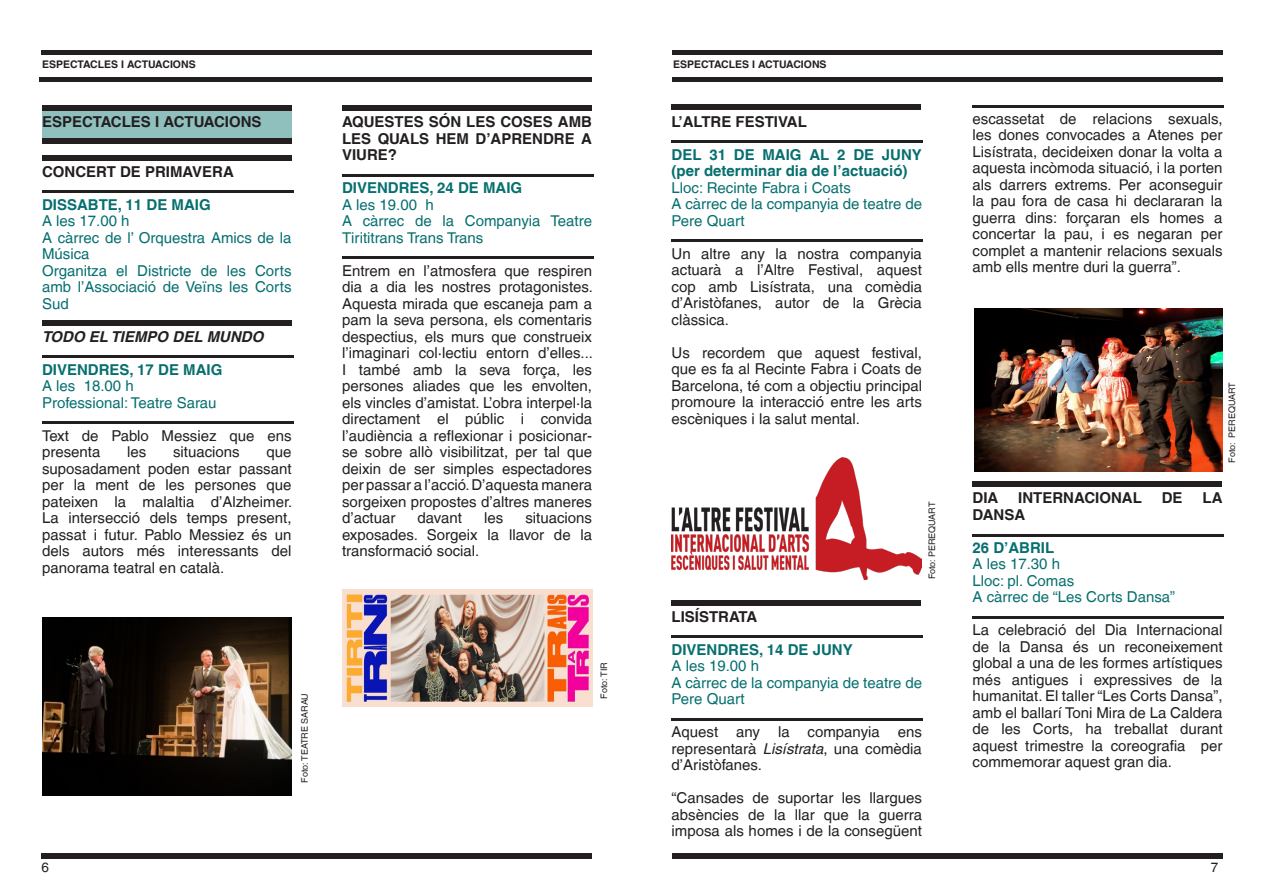
<style>
.page{position:relative;width:1263px;height:893px;background:#fff}
.page>*{position:absolute;margin:0;border:0;box-sizing:border-box;transform-origin:0 0}
.t1{font:15px/16.5px "Helvetica LT";color:#231f20;text-align:justify}
.t2{font:15px/16.5px "Helvetica LT";color:#076f6f}
.t3{font:700 15px/16.5px "Helvetica LT";color:#231f20;text-align:justify}
.t4{font:700 15px/16.5px "Helvetica LT";color:#076f6f}
.t5{font:italic 700 15px "Helvetica LT";color:#231f20}
.t6{font:13.5px "Helvetica LT";color:#231f20}
.t7{font:700 10.5px "Helvetica LT";color:#231f20}
.t8{font:9px "Helvetica LT";color:#231f20}
.s1{font-style:italic}
</style>
<div class="page">
<div style="left:41px;top:853px;width:551px;height:5px;background:#231f20"></div>
<div style="left:672px;top:853px;width:550px;height:5px;background:#231f20"></div>
<div style="left:42px;top:108px;width:250px;height:32px;background:#8fc0be"></div>
<div style="left:40px;top:77px;width:552px;height:5px;background:#231f20"></div>
<div style="left:41px;top:50px;width:551px;height:5px;background:#231f20"></div>
<div style="left:672px;top:77px;width:551px;height:5px;background:#231f20"></div>
<div style="left:672px;top:50px;width:550px;height:5px;background:#231f20"></div>
<div style="left:42px;top:105px;width:249px;height:6px;background:#231f20"></div>
<div style="left:42px;top:138px;width:249px;height:6px;background:#231f20"></div>
<div style="left:42px;top:155px;width:249px;height:5px;background:#231f20"></div>
<hr style="left:42px;top:191px;width:251px;height:2px;background:#231f20">
<div style="left:42px;top:320px;width:249px;height:5px;background:#231f20"></div>
<hr style="left:42px;top:356px;width:251px;height:2px;background:#231f20">
<hr style="left:42px;top:422px;width:251px;height:2px;background:#231f20">
<div style="left:342px;top:105px;width:249px;height:6px;background:#231f20"></div>
<hr style="left:342px;top:174px;width:251px;height:3px;background:#231f20">
<hr style="left:342px;top:257px;width:251px;height:2px;background:#231f20">
<div style="left:672px;top:105px;width:249px;height:5px;background:#231f20"></div>
<hr style="left:672px;top:141px;width:251px;height:2px;background:#231f20">
<hr style="left:672px;top:240px;width:251px;height:2px;background:#231f20">
<div style="left:672px;top:600px;width:249px;height:5px;background:#231f20"></div>
<hr style="left:672px;top:636px;width:251px;height:2px;background:#231f20">
<hr style="left:672px;top:718px;width:251px;height:3px;background:#231f20">
<hr style="left:972px;top:105px;width:252px;height:2px;background:#231f20">
<div style="left:972px;top:482px;width:250px;height:5px;background:#231f20"></div>
<hr style="left:972px;top:534px;width:252px;height:2px;background:#231f20">
<hr style="left:972px;top:616px;width:252px;height:3px;background:#231f20">
<img style="left:42px;top:617px;width:250px;height:178px">
<img style="left:342px;top:590px;width:250px;height:116px">
<img style="left:672px;top:457px;width:250px;height:122px">
<img style="left:974px;top:308px;width:249px;height:164px">
<p class="t7" style="left:42px;top:58px;width:155px">ESPECTACLES I ACTUACIONS</p>
<p class="t7" style="left:673px;top:58px;width:155px">ESPECTACLES I ACTUACIONS</p>
<p class="t3" style="left:42px;top:113px;width:221px">ESPECTACLES I ACTUACIONS</p>
<p class="t3" style="left:42px;top:163px;width:193px">CONCERT DE PRIMAVERA</p>
<p class="t4" style="left:42px;top:196px;width:170px">DISSABTE, 11 DE MAIG</p>
<p class="t2" style="left:42px;top:213px;width:89px">A les 17.00 h</p>
<p class="t2" style="left:42px;top:229px;width:251px">A càrrec de l’ Orquestra Amics de la<br>Música</p>
<p class="t2" style="left:42px;top:262px;width:251px;text-align:justify">Organitza el Districte de les Corts amb l’Associació de Veïns les Corts Sud</p>
<p class="t5" style="left:42px;top:327px;width:223px">TODO EL TIEMPO DEL MUNDO</p>
<p class="t4" style="left:42px;top:361px;width:182px">DIVENDRES, 17 DE MAIG</p>
<p class="t2" style="left:42px;top:378px;width:93px">A les 18.00 h</p>
<p class="t2" style="left:42px;top:394px;width:176px">Professional: Teatre Sarau</p>
<p class="t1" style="left:42px;top:427px;width:251px">Text de Pablo Messiez que ens presenta</p>
<p class="t1" style="left:127px;top:444px;width:21px">les</p>
<p class="t1" style="left:173px;top:444px;width:68px">situacions</p>
<p class="t1" style="left:42px;top:444px;width:252px;text-indent:224px">que suposadament poden estar passant per la ment de les persones que pateixen la malaltia d’Alzheimer.<br>La intersecció dels temps present, passat i futur. Pablo Messiez és un dels autors més interessants del panorama teatral en català.</p>
<p class="t3" style="left:342px;top:113px;width:252px">AQUESTES SÓN LES COSES AMB LES QUALS HEM D’APRENDRE A VIURE?</p>
<p class="t4" style="left:342px;top:179px;width:182px">DIVENDRES, 24 DE MAIG</p>
<p class="t2" style="left:342px;top:196px;width:93px">A les 19.00 h</p>
<p class="t2" style="left:342px;top:213px;width:252px">A càrrec de la Companyia Teatre<br>Tirititrans Trans Trans</p>
<p class="t1" style="left:342px;top:262px;width:252px">Entrem en l’atmosfera que respiren dia a dia les nostres protagonistes.<br>Aquesta mirada que escaneja pam a pam la seva persona, els comentaris despectius, els murs que construeix l’imaginari col·lectiu entorn d’elles...<br>I també amb la seva força, les persones aliades que les envolten, els vincles d’amistat. L’obra interpel·la directament el públic i convida l’audiència a reflexionar i posicionar&shy;se sobre allò visibilitzat, per tal que deixin de ser simples espectadores per passar a l’acció. D’aquesta manera sorgeixen propostes d’altres maneres d’actuar</p>
<p class="t1" style="left:342px;top:510px;width:252px;text-indent:183px">situacions exposades. Sorgeix la llavor de la transformació social.</p>
<p class="t1" style="left:417px;top:510px;width:46px">davant</p>
<p class="t1" style="left:484px;top:510px;width:21px">les</p>
<p class="t8" style="left:299px;top:783px;width:91px;rotate:-90deg">Foto: TEATRE SARAU</p>
<p class="t8" style="left:599px;top:699px;width:38px;rotate:-90deg">Foto: TIR</p>
<p class="t3" style="left:672px;top:113px;width:137px">L’ALTRE FESTIVAL</p>
<p class="t4" style="left:672px;top:146px;width:252px">DEL 31 DE MAIG AL 2 DE JUNY (per determinar dia de l’actuació)</p>
<p class="t2" style="left:672px;top:179px;width:181px">Lloc: Recinte Fabra i Coats</p>
<p class="t2" style="left:672px;top:196px;width:252px">A càrrec de la companyia de teatre de<br>Pere Quart</p>
<p class="t1" style="left:672px;top:245px;width:252px">Un altre any la nostra companyia actuarà a l’Altre Festival, aquest cop amb Lisístrata, una comèdia d’Aristòfanes, autor de la Grècia clàssica.</p>
<p class="t1" style="left:672px;top:344px;width:252px">Us recordem que aquest festival, que es fa al Recinte Fabra i Coats de Barcelona, té com a objectiu principal promoure la interacció entre les arts escèniques i la salut mental.</p>
<p class="t8" style="left:927px;top:579px;width:79px;rotate:-90deg">Foto: PEREQUART</p>
<p class="t3" style="left:672px;top:608px;width:87px">LISÍSTRATA</p>
<p class="t4" style="left:672px;top:641px;width:183px">DIVENDRES, 14 DE JUNY</p>
<p class="t2" style="left:672px;top:658px;width:89px">A les 19.00 h</p>
<p class="t2" style="left:672px;top:674px;width:252px">A càrrec de la companyia de teatre de<br>Pere Quart</p>
<p class="t1" style="left:672px;top:724px;width:252px">Aquest any la companyia ens representarà <span class="s1">Lisístrata</span>, una comèdia d’Aristòfanes.</p>
<p class="t1" style="left:672px;top:790px;width:252px">“Cansades de suportar les llargues absències de la llar que la guerra imposa als homes i de la consegüent</p>
<p class="t1" style="left:972px;top:110px;width:252px">escassetat de relacions sexuals, les dones convocades a Atenes per Lisístrata, decideixen donar la volta a aquesta incòmoda situació, i la porten als darrers extrems. Per aconseguir la pau fora de casa hi declararan la guerra dins: forçaran els homes a concertar la pau, i es negaran per complet a mantenir relacions sexuals amb ells mentre duri la guerra”.</p>
<p class="t8" style="left:1227px;top:463px;width:82px;rotate:-90deg">Foto: PEREQUART</p>
<p class="t3" style="left:972px;top:490px;width:27px">DIA</p>
<p class="t3" style="left:1018px;top:490px;width:125px">INTERNACIONAL</p>
<p class="t3" style="left:1162px;top:490px;width:22px">DE</p>
<p class="t3" style="left:1202px;top:490px;width:21px">LA</p>
<p class="t3" style="left:972px;top:506px;width:54px">DANSA</p>
<p class="t4" style="left:972px;top:539px;width:83px">26 D’ABRIL</p>
<p class="t2" style="left:972px;top:556px;width:89px">A les 17.30 h</p>
<p class="t2" style="left:972px;top:572px;width:103px">Lloc: pl. Comas</p>
<p class="t2" style="left:972px;top:589px;width:204px">A càrrec de “Les Corts Dansa”</p>
<p class="t1" style="left:972px;top:622px;width:252px">La celebració del Dia Internacional de la Dansa és un reconeixement global a una de les formes artístiques més antigues i expressives de la humanitat. El taller “Les Corts Dansa”, amb el ballarí Toni Mira de La Caldera de les Corts, ha treballat durant aquest trimestre la coreografia per commemorar aquest gran dia.</p>
<p class="t6" style="left:41px;top:860px;width:9px">6</p>
<p class="t6" style="left:1211px;top:860px;width:9px">7</p>
</div>
